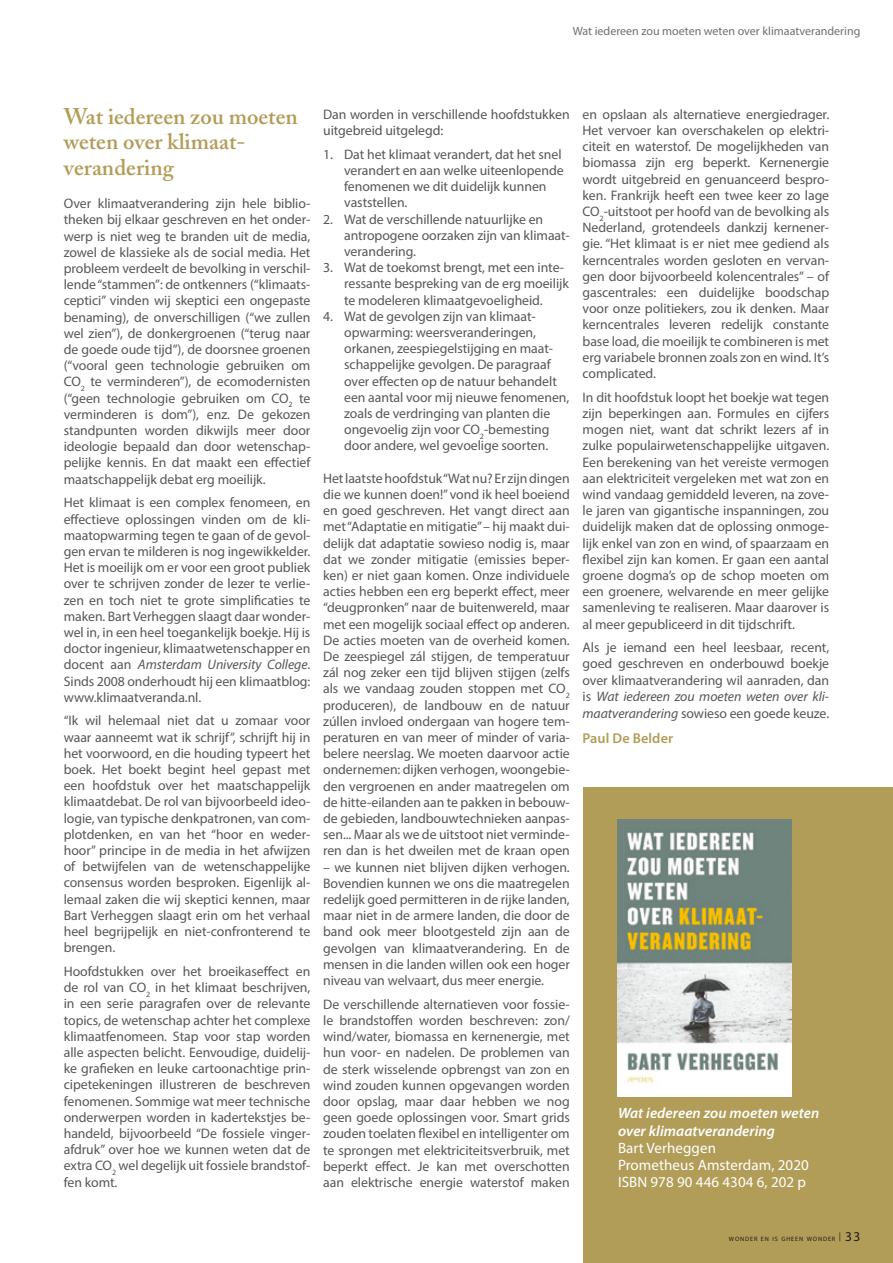
<style>
.page{position:relative;width:893px;height:1263px;background:#fff}
.page>*{position:absolute;margin:0;border:0;box-sizing:border-box;transform-origin:0 0}
.t1{font:600 22.5px/25.5px "Adobe Caslon";color:#b29d58}
.t2{font:15px/17.2px "Myriad Pro";letter-spacing:.005em;color:#fff}
.t3{font:italic 600 15px/17.2px "Myriad Pro";letter-spacing:.005em;color:#fff}
.t4{font:600 14.25px "Myriad Pro";color:#b29d58}
.t5{font:13.8px/16.2px "Myriad Pro";letter-spacing:-.005em;color:#575756;text-align:justify}
.t6{font:12px "Myriad Pro";color:#70706f}
.t7{font:6.3px "Myriad Pro";letter-spacing:.13em;color:#1d1d1b}
.s1{font-style:italic}
.s2{font-size:13.5px}
</style>
<div class="page">
<div style="left:583px;top:787px;width:310px;height:476px;background:#b29d58"></div>
<img style="left:618px;top:820px;width:174px;height:276px">
<p class="t6" style="left:573px;top:24px;width:289px">Wat iedereen zou moeten weten over klimaatverandering</p>
<h1 class="t1" style="left:64px;top:103px;width:236px">Wat iedereen zou moeten weten over klimaat&shy;verandering</h1>
<p class="t5" style="left:64px;top:195px;width:248px">Over klimaatverandering zijn hele biblio&shy;theken bij elkaar geschreven en het onder&shy;werp is niet weg te branden uit de media, zowel de klassieke als de social media. Het probleem verdeelt de bevolking in verschil&shy;lende “stammen”: de ontkenners (“klimaats&shy;ceptici” vinden wij skeptici een ongepaste benaming), de onverschilligen (“we zullen wel zien”), de donkergroenen (“terug naar de goede oude tijd”), de doorsnee groenen (“vooral geen technologie gebruiken om CO<sub>2</sub> te verminderen”), de ecomodernisten (“geen technologie gebruiken om CO<sub>2</sub> te verminderen is dom”), enz. De gekozen standpunten worden dikwijls meer door ideologie bepaald dan door wetenschap&shy;pelijke kennis. En dat maakt een effectief maatschappelijk debat erg moeilijk.</p>
<p class="t5" style="left:64px;top:494px;width:248px">Het klimaat is een complex fenomeen, en effectieve oplossingen vinden om de kli&shy;maatopwarming tegen te gaan of de gevol&shy;gen ervan te milderen is nog ingewikkelder.<br>Het is moeilijk om er voor een groot publiek over te schrijven zonder de lezer te verlie&shy;zen en toch niet te grote simplificaties te maken. Bart Verheggen slaagt daar wonder&shy;wel in, in een heel toegankelijk boekje. Hij is doctor ingenieur, klimaatwetenschapper en docent aan <span class="s1">Amsterdam University College</span>.<br>Sinds 2008 onderhoudt hij een klimaatblog: www.klimaatveranda.nl.</p>
<p class="t5" style="left:64px;top:712px;width:248px">“Ik wil helemaal niet dat u zomaar voor waar aanneemt wat ik schrijf”, schrijft hij in het voorwoord, en die houding typeert het boek. Het boekt begint heel gepast met een hoofdstuk over het maatschappelijk klimaatdebat. De rol van bijvoorbeeld ideo&shy;logie, van typische denkpatronen, van com&shy;plotdenken, en van het “hoor en weder&shy;hoor” principe in de media in het afwijzen of betwijfelen van de wetenschappelijke consensus worden besproken. Eigenlijk al&shy;lemaal zaken die wij skeptici kennen, maar Bart Verheggen slaagt erin om het verhaal heel begrijpelijk en niet-confronterend te brengen.</p>
<p class="t5" style="left:64px;top:963px;width:248px">Hoofdstukken over het broeikaseffect en de rol van CO<sub>2</sub> in het klimaat beschrijven, in een serie paragrafen over de relevante topics, de wetenschap achter het complexe klimaatfenomeen. Stap voor stap worden alle aspecten belicht. Eenvoudige, duidelij&shy;ke grafieken en leuke cartoonachtige prin&shy;cipetekeningen illustreren de beschreven fenomenen. Sommige wat meer technische onderwerpen worden in kadertekstjes be&shy;handeld, bijvoorbeeld “De fossiele vinger&shy;afdruk” over hoe we kunnen weten dat de extra CO<sub>2</sub> wel degelijk uit fossiele brandstof&shy;fen komt.</p>
<p class="t5" style="left:323px;top:106px;width:248px">Dan worden in verschillende hoofdstukken uitgebreid uitgelegd:</p>
<p class="t5" style="left:344px;top:146px;width:221px;text-align:left;text-indent:-21px">1. Dat het klimaat verandert, dat het snel verandert en aan welke uiteenlopende fenomenen we dit duidelijk kunnen vaststellen.</p>
<p class="t5" style="left:344px;top:211px;width:227px;text-align:left;text-indent:-21px">2. Wat de verschillende natuurlijke en antropogene oorzaken zijn van klimaat&shy;verandering.</p>
<p class="t5" style="left:344px;top:259px;width:226px;text-align:left;text-indent:-21px">3. Wat de toekomst brengt, met een inte&shy;ressante bespreking van de erg moeilijk te modeleren klimaatgevoeligheid.</p>
<p class="t5" style="left:344px;top:308px;width:227px;text-align:left;text-indent:-21px">4. Wat de gevolgen zijn van klimaat&shy;opwarming: weersveranderingen, orkanen, zeespiegelstijging en maat&shy;schappelijke gevolgen. De paragraaf over effecten op de natuur behandelt een aantal voor mij nieuwe fenomenen, zoals de verdringing van planten die ongevoelig zijn voor CO<sub>2</sub>-bemesting door andere, wel gevoelige soorten.</p>
<p class="t5" style="left:323px;top:470px;width:248px">Het laatste hoofdstuk “Wat nu? Er zijn dingen die we kunnen doen!” vond ik heel boeiend en goed geschreven. Het vangt direct aan met “Adaptatie en mitigatie” – hij maakt dui&shy;delijk dat adaptatie sowieso nodig is, maar dat we zonder mitigatie (emissies beper&shy;ken) er niet gaan komen. Onze individuele acties hebben een erg beperkt effect, meer “deugpronken” naar de buitenwereld, maar met een mogelijk sociaal effect op anderen.<br>De acties moeten van de overheid komen.<br>De zeespiegel zál stijgen, de temperatuur zál nog zeker een tijd blijven stijgen (zelfs als we vandaag zouden stoppen met CO<sub>2 </sub>produceren), de landbouw en de natuur zúllen invloed ondergaan van hogere tem&shy;peraturen en van meer of minder of varia&shy;belere neerslag. We moeten daarvoor actie ondernemen: dijken verhogen, woongebie&shy;den vergroenen en ander maatregelen om de hitte-eilanden aan te pakken in bebouw&shy;de gebieden, landbouwtechnieken aanpas&shy;sen... Maar als we de uitstoot niet verminde&shy;ren dan is het dweilen met de kraan open</p>
<p class="t5" style="left:323px;top:859px;width:248px">– we kunnen niet blijven dijken verhogen.<br>Bovendien kunnen we ons die maatregelen redelijk goed permitteren in de rijke landen, maar niet in de armere landen, die door de band ook meer blootgesteld zijn aan de gevolgen van klimaatverandering. En de mensen in die landen willen ook een hoger niveau van welvaart, dus meer energie.</p>
<p class="t5" style="left:323px;top:996px;width:248px">De verschillende alternatieven voor fossie&shy;le brandstoffen worden beschreven: zon/ wind/water, biomassa en kernenergie, met hun voor- en nadelen. De problemen van de sterk wisselende opbrengst van zon en wind zouden kunnen opgevangen worden door opslag, maar daar hebben we nog geen goede oplossingen voor. Smart grids zouden toelaten flexibel en intelligenter om te sprongen met elektriciteitsverbruik, met beperkt effect. Je kan met overschotten aan elektrische energie waterstof maken</p>
<p class="t5" style="left:583px;top:106px;width:248px">en opslaan als alternatieve energiedrager.<br>Het vervoer kan overschakelen op elektri&shy;citeit en waterstof. De mogelijkheden van biomassa zijn erg beperkt. Kernenergie wordt uitgebreid en genuanceerd bespro&shy;ken. Frankrijk heeft een twee keer zo lage CO<sub>2</sub>-uitstoot per hoofd van de bevolking als Nederland, grotendeels dankzij kernener&shy;gie. “Het klimaat is er niet mee gediend als kerncentrales worden gesloten en vervan&shy;gen door bijvoorbeeld kolencentrales” – of gascentrales: een duidelijke boodschap voor onze politiekers, zou ik denken. Maar kerncentrales leveren redelijk constante base load, die moeilijk te combineren is met erg variabele bronnen zoals zon en wind. It’s complicated.</p>
<p class="t5" style="left:583px;top:389px;width:248px">In dit hoofdstuk loopt het boekje wat tegen zijn beperkingen aan. Formules en cijfers mogen niet, want dat schrikt lezers af in zulke populairwetenschappelijke uitgaven.<br>Een berekening van het vereiste vermogen aan elektriciteit vergeleken met wat zon en wind vandaag gemiddeld leveren, na zove&shy;le jaren van gigantische inspanningen, zou duidelijk maken dat de oplossing onmoge&shy;lijk enkel van zon en wind, of spaarzaam en flexibel zijn kan komen. Er gaan een aantal groene dogma’s op de schop moeten om een groenere, welvarende en meer gelijke samenleving te realiseren. Maar daarover is al meer gepubliceerd in dit tijdschrift.</p>
<p class="t5" style="left:583px;top:639px;width:248px">Als je iemand een heel leesbaar, recent, goed geschreven en onderbouwd boekje over klimaatverandering wil aanraden, dan is <span class="s1">Wat iedereen zou moeten weten over kli&shy;maatverandering</span> sowieso een goede keuze.</p>
<p class="t4" style="left:583px;top:729px;width:92px">Paul De Belder</p>
<p class="t3" style="left:618px;top:1104px;width:203px">Wat iedereen zou moeten weten over klimaatverandering</p>
<p class="t2" style="left:618px;top:1139px;width:192px">Bart Verheggen<br>Prometheus Amsterdam, 2020<br>ISBN 978 90 446 4304 6, 202 p</p>
<p class="t7" style="left:729px;top:1235px;width:133px">WONDER EN IS GHEEN WONDER <sup>|</sup> <span class="s2">33</span></p>
</div>
